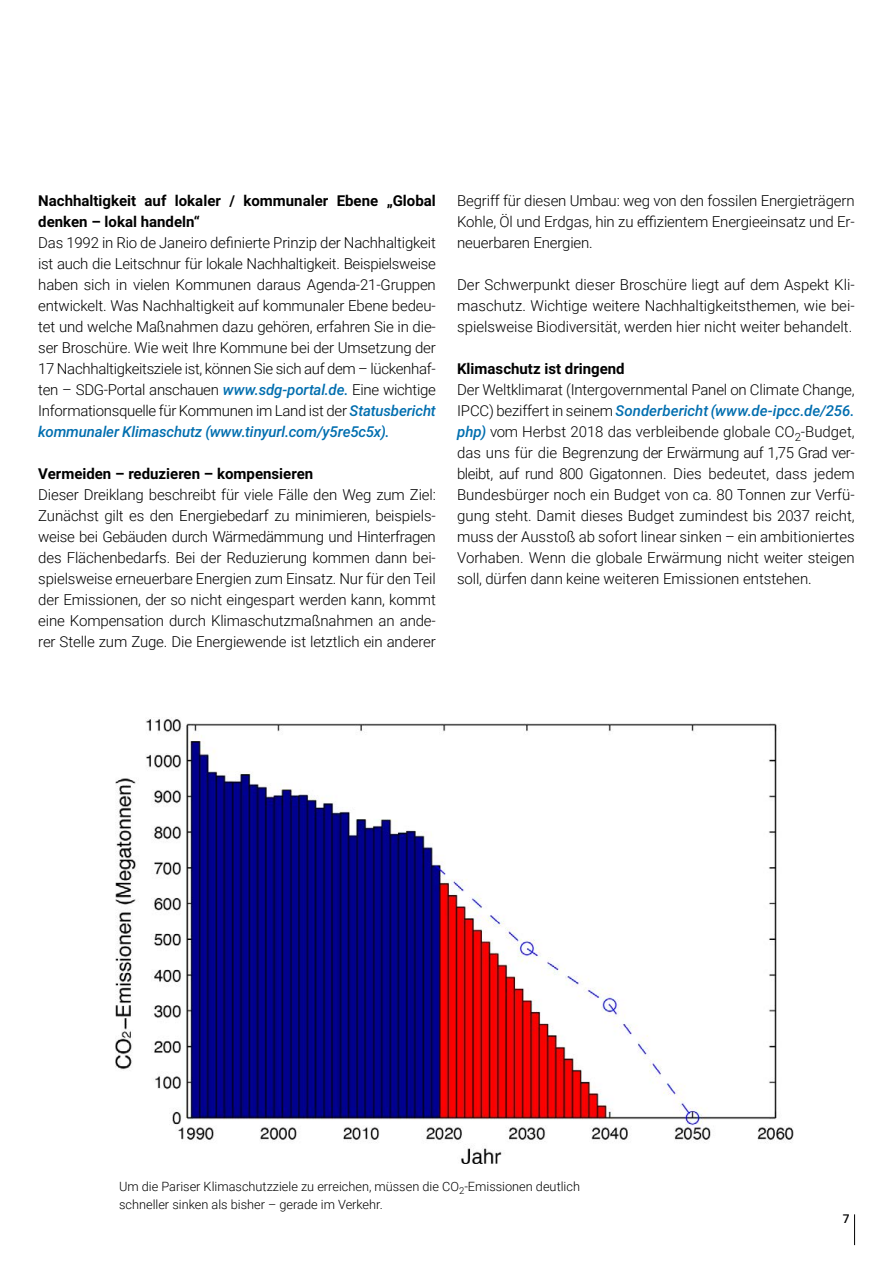
<style>
.page{position:relative;width:893px;height:1263px;background:#fff}
.page>*{position:absolute;margin:0;border:0;box-sizing:border-box;transform-origin:0 0}
.P_Fließtext{font:300 15px/21px "Roboto";letter-spacing:-.01em;color:#000;text-align:justify}
.H3_Zwischenüberschri{font:700 15px/21px "Roboto";color:#000}
.Caption_BU{font:300 12.75px/18px "Roboto";color:#000}
.Seitenzahl{font:500 12px "Roboto";color:#000}
.s1{font-weight:500;font-style:italic;color:#006eaf}
</style>
<div class="page">
<img style="left:115px;top:719px;width:679px;height:445px">
<hr style="left:854px;top:1214px;width:1px;height:31px;background:#000">
<h2 class="H3_Zwischenüberschri" style="left:38px;top:190px;width:399px">Nachhaltigkeit auf lokaler / kommunaler Ebene „Global denken – lokal handeln“</h2>
<p class="P_Fließtext" style="left:38px;top:232px;width:399px">Das 1992 in Rio de Janeiro definierte Prinzip der Nachhaltigkeit ist auch die Leitschnur für lokale Nachhaltigkeit. Beispielsweise haben sich in vielen Kommunen daraus Agenda-21-Gruppen entwickelt. Was Nachhaltigkeit auf kommunaler Ebene bedeu&shy;tet und welche Maßnahmen dazu gehören, erfahren Sie in die&shy;ser Broschüre. Wie weit Ihre Kommune bei der Umsetzung der 17 Nachhaltigkeitsziele ist, können Sie sich auf dem – lückenhaf&shy;ten – SDG-Portal anschauen <span class="s1">www.sdg-portal.de.</span> Eine wichtige Informationsquelle für Kommunen im Land ist der <span class="s1">Statusbericht kommunaler Klimaschutz (www.tinyurl.com/y5re5c5x).</span></p>
<h2 class="H3_Zwischenüberschri" style="left:38px;top:463px;width:276px">Vermeiden – reduzieren – kompensieren</h2>
<p class="P_Fließtext" style="left:38px;top:484px;width:399px">Dieser Dreiklang beschreibt für viele Fälle den Weg zum Ziel:<br>Zunächst gilt es den Energiebedarf zu minimieren, beispiels&shy;weise bei Gebäuden durch Wärmedämmung und Hinterfragen des Flächenbedarfs. Bei der Reduzierung kommen dann bei&shy;spielsweise erneuerbare Energien zum Einsatz. Nur für den Teil der Emissionen, der so nicht eingespart werden kann, kommt eine Kompensation durch Klimaschutzmaßnahmen an ande&shy;rer Stelle zum Zuge. Die Energiewende ist letztlich ein anderer</p>
<p class="P_Fließtext" style="left:457px;top:190px;width:399px">Begriff für diesen Umbau: weg von den fossilen Energieträgern Kohle, Öl und Erdgas, hin zu effizientem Energieeinsatz und Er&shy;neuerbaren Energien.</p>
<p class="P_Fließtext" style="left:457px;top:274px;width:399px">Der Schwerpunkt dieser Broschüre liegt auf dem Aspekt Kli&shy;maschutz. Wichtige weitere Nachhaltigkeitsthemen, wie bei&shy;spielsweise Biodiversität, werden hier nicht weiter behandelt.</p>
<h2 class="H3_Zwischenüberschri" style="left:457px;top:358px;width:169px">Klimaschutz ist dringend</h2>
<p class="P_Fließtext" style="left:457px;top:379px;width:399px">Der Weltklimarat (Intergovernmental Panel on Climate Change, IPCC) beziffert in seinem <span class="s1">Sonderbericht (www.de-ipcc.de/256. php)</span> vom Herbst 2018 das verbleibende globale CO<sub>2</sub>-Budget, das uns für die Begrenzung der Erwärmung auf 1,75 Grad ver&shy;bleibt, auf rund 800 Gigatonnen. Dies bedeutet, dass jedem Bundesbürger noch ein Budget von ca. 80 Tonnen zur Verfü&shy;gung steht. Damit dieses Budget zumindest bis 2037 reicht, muss der Ausstoß ab sofort linear sinken – ein ambitioniertes Vorhaben. Wenn die globale Erwärmung nicht weiter steigen soll, dürfen dann keine weiteren Emissionen entstehen.</p>
<p class="Caption_BU" style="left:119px;top:1177px;width:462px">Um die Pariser Klimaschutzziele zu erreichen, müssen die CO<sub>2</sub>-Emissionen deutlich schneller sinken als bisher – gerade im Verkehr.</p>
<p class="Seitenzahl" style="left:843px;top:1210px;width:8px">7</p>
</div>
